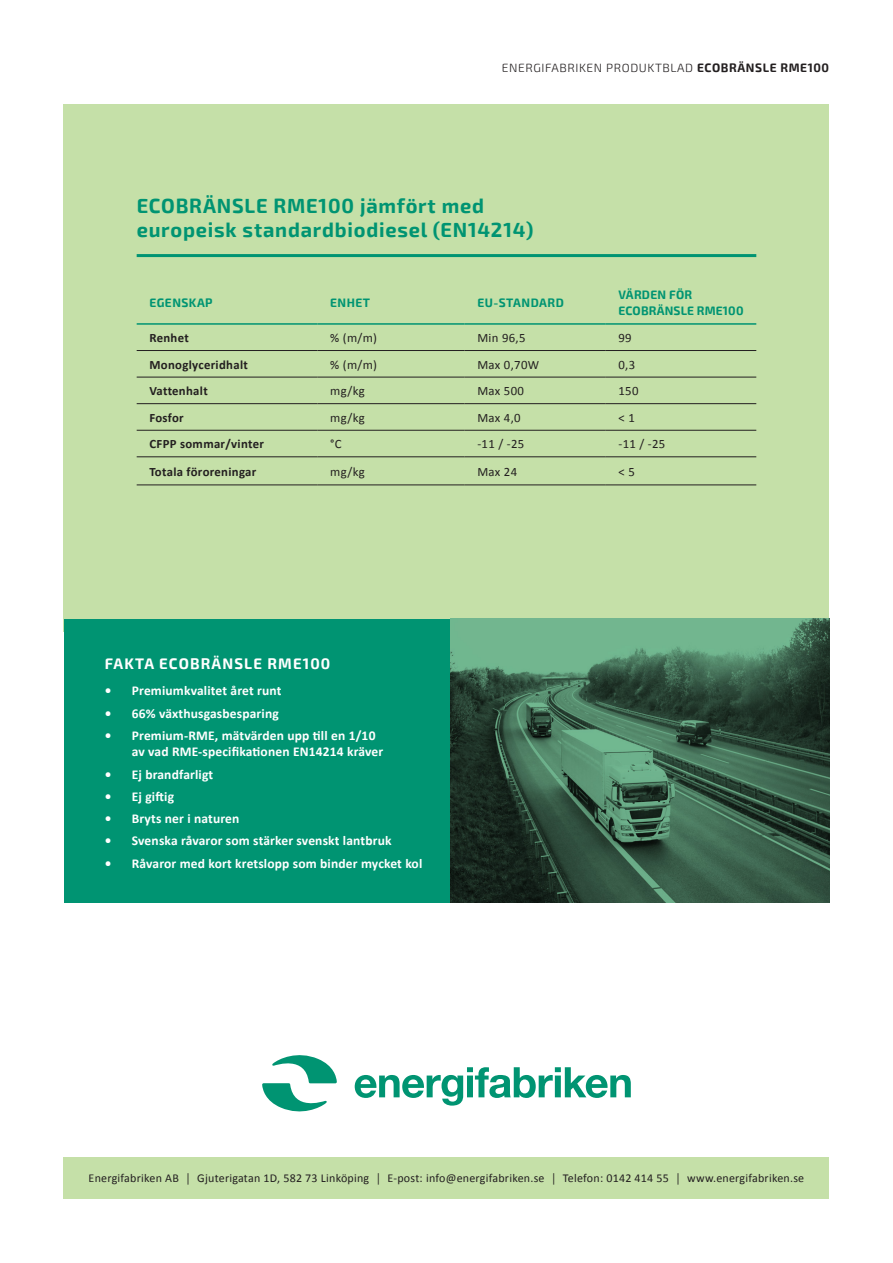
<style>
.page{position:relative;width:893px;height:1263px;background:#fff}
.page>*{position:absolute;margin:0;border:0;box-sizing:border-box;transform-origin:0 0}
.Rubrik_tabell{font:700 20.1px/24px "Exo 2";letter-spacing:.04em;color:#009472}
.Mellanrubrik{font:700 15px "Exo 2";letter-spacing:.075em;color:#fff}
.t1{font:700 13.5px/16.5px "Calibri";letter-spacing:.01em;color:#fff}
.Brödtext_tabell{font:12.75px "Calibri";letter-spacing:.025em;color:#231f20}
.Brödtext_tabell-2{font:700 12.75px "Calibri";letter-spacing:.025em;color:#231f20}
.Avsändare{font:12px "Calibri";letter-spacing:.02em;color:#231f20}
.t2{font:300 12px "Exo 2";letter-spacing:.05em;color:#231f20}
.Rubrik_tabell-2{font:700 12px/16.5px "Exo 2";letter-spacing:.02em;color:#009472}
.Rubrik_tabell-3{font:700 12px "Exo 2";letter-spacing:.04em;color:#009472}
.s1{font-weight:700}
</style>
<div class="page">
<div style="left:64px;top:104px;width:765px;height:527px;background:#c5e0a8"></div>
<svg style="left:355px;top:1067px;width:276px;height:38px"></svg>
<svg style="left:262px;top:1055px;width:75px;height:56px"></svg>
<hr style="left:137px;top:254px;width:619px;height:3px;background:#009472">
<div style="left:64px;top:1157px;width:765px;height:42px;background:#c5e0a8"></div>
<hr style="left:137px;top:350px;width:180px;height:1px;background:#231f20">
<hr style="left:317px;top:350px;width:148px;height:1px;background:#231f20">
<hr style="left:465px;top:350px;width:141px;height:1px;background:#231f20">
<hr style="left:606px;top:350px;width:150px;height:1px;background:#231f20">
<hr style="left:137px;top:377px;width:180px;height:1px;background:#231f20">
<hr style="left:317px;top:377px;width:148px;height:1px;background:#231f20">
<hr style="left:465px;top:377px;width:141px;height:1px;background:#231f20">
<hr style="left:606px;top:377px;width:150px;height:1px;background:#231f20">
<hr style="left:137px;top:403px;width:180px;height:1px;background:#231f20">
<hr style="left:317px;top:403px;width:148px;height:1px;background:#231f20">
<hr style="left:465px;top:403px;width:141px;height:1px;background:#231f20">
<hr style="left:606px;top:403px;width:150px;height:1px;background:#231f20">
<hr style="left:137px;top:430px;width:180px;height:1px;background:#231f20">
<hr style="left:317px;top:430px;width:148px;height:1px;background:#231f20">
<hr style="left:465px;top:430px;width:141px;height:1px;background:#231f20">
<hr style="left:606px;top:430px;width:150px;height:1px;background:#231f20">
<hr style="left:137px;top:457px;width:180px;height:1px;background:#231f20">
<hr style="left:317px;top:457px;width:148px;height:1px;background:#231f20">
<hr style="left:465px;top:457px;width:141px;height:1px;background:#231f20">
<hr style="left:606px;top:457px;width:150px;height:1px;background:#231f20">
<hr style="left:137px;top:485px;width:180px;height:1px;background:#231f20">
<hr style="left:317px;top:485px;width:148px;height:1px;background:#231f20">
<hr style="left:465px;top:485px;width:141px;height:1px;background:#231f20">
<hr style="left:606px;top:485px;width:150px;height:1px;background:#231f20">
<hr style="left:137px;top:323px;width:180px;height:2px;background:#009472">
<hr style="left:317px;top:323px;width:148px;height:2px;background:#009472">
<hr style="left:465px;top:323px;width:141px;height:2px;background:#009472">
<hr style="left:606px;top:323px;width:150px;height:2px;background:#009472">
<div style="left:64px;top:619px;width:387px;height:283px;background:#009472"></div>
<img style="left:451px;top:619px;width:378px;height:283px">
<p class="t2" style="left:502px;top:60px;width:329px">ENERGIFABRIKEN PRODUKTBLAD <span class="s1">ECOBRÄNSLE RME100</span></p>
<p class="Rubrik_tabell" style="left:137px;top:192px;width:398px">ECOBRÄNSLE RME100 jämfört med europeisk standardbiodiesel (EN14214)</p>
<p class="Rubrik_tabell-3" style="left:149px;top:294px;width:65px">EGENSKAP</p>
<p class="Rubrik_tabell-2" style="left:330px;top:294px;width:41px">ENHET</p>
<p class="Rubrik_tabell-3" style="left:477px;top:294px;width:88px">EU-STANDARD</p>
<p class="Rubrik_tabell-2" style="left:618px;top:286px;width:127px">VÄRDEN FÖR<br>ECOBRÄNSLE RME100</p>
<p class="Brödtext_tabell-2" style="left:149px;top:329px;width:41px">Renhet</p>
<p class="Brödtext_tabell" style="left:330px;top:329px;width:48px">% (m/m)</p>
<p class="Brödtext_tabell" style="left:477px;top:329px;width:50px">Min 96,5</p>
<p class="Brödtext_tabell" style="left:618px;top:329px;width:15px">99</p>
<p class="Brödtext_tabell-2" style="left:149px;top:355px;width:100px">Monoglyceridhalt</p>
<p class="Brödtext_tabell" style="left:330px;top:355px;width:48px">% (m/m)</p>
<p class="Brödtext_tabell" style="left:477px;top:355px;width:63px">Max 0,70W</p>
<p class="Brödtext_tabell" style="left:618px;top:355px;width:18px">0,3</p>
<p class="Brödtext_tabell-2" style="left:149px;top:382px;width:60px">Vattenhalt</p>
<p class="Brödtext_tabell" style="left:330px;top:382px;width:36px">mg/kg</p>
<p class="Brödtext_tabell" style="left:477px;top:382px;width:48px">Max 500</p>
<p class="Brödtext_tabell" style="left:618px;top:382px;width:22px">150</p>
<p class="Brödtext_tabell-2" style="left:149px;top:408px;width:36px">Fosfor</p>
<p class="Brödtext_tabell" style="left:330px;top:409px;width:36px">mg/kg</p>
<p class="Brödtext_tabell" style="left:477px;top:409px;width:45px">Max 4,0</p>
<p class="Brödtext_tabell" style="left:618px;top:409px;width:18px">&lt; 1</p>
<p class="Brödtext_tabell-2" style="left:149px;top:435px;width:116px">CFPP sommar/vinter</p>
<p class="Brödtext_tabell" style="left:330px;top:435px;width:13px">°C</p>
<p class="Brödtext_tabell" style="left:477px;top:435px;width:48px">-11 / -25</p>
<p class="Brödtext_tabell" style="left:618px;top:435px;width:48px">-11 / -25</p>
<p class="Brödtext_tabell-2" style="left:149px;top:462px;width:108px">Totala föroreningar</p>
<p class="Brödtext_tabell" style="left:330px;top:463px;width:36px">mg/kg</p>
<p class="Brödtext_tabell" style="left:477px;top:463px;width:41px">Max 24</p>
<p class="Brödtext_tabell" style="left:618px;top:463px;width:18px">&lt; 5</p>
<p class="Mellanrubrik" style="left:105px;top:652px;width:227px">FAKTA ECOBRÄNSLE RME100</p>
<p class="t1" style="left:105px;top:682px;width:178px">• Premiumkvalitet året runt</p>
<p class="t1" style="left:105px;top:704px;width:175px">• 66% växthusgasbesparing</p>
<p class="t1" style="left:132px;top:727px;width:253px;text-indent:-27px">• Premium-RME, mätvärden upp till en 1/10 av vad RME-specifikationen EN14214 kräver</p>
<p class="t1" style="left:105px;top:765px;width:110px">• Ej brandfarligt</p>
<p class="t1" style="left:105px;top:788px;width:71px">• Ej giftig</p>
<p class="t1" style="left:105px;top:810px;width:136px">• Bryts ner i naturen</p>
<p class="t1" style="left:105px;top:832px;width:288px">• Svenska råvaror som stärker svenskt lantbruk</p>
<p class="t1" style="left:105px;top:854px;width:319px">• Råvaror med kort kretslopp som binder mycket kol</p>
<p class="Avsändare" style="left:89px;top:1170px;width:717px">Energifabriken AB │ Gjuterigatan 1D, 582 73 Linköping │ E-post: info@energifabriken.se │ Telefon: 0142 414 55 │ www.energifabriken.se</p>
</div>
